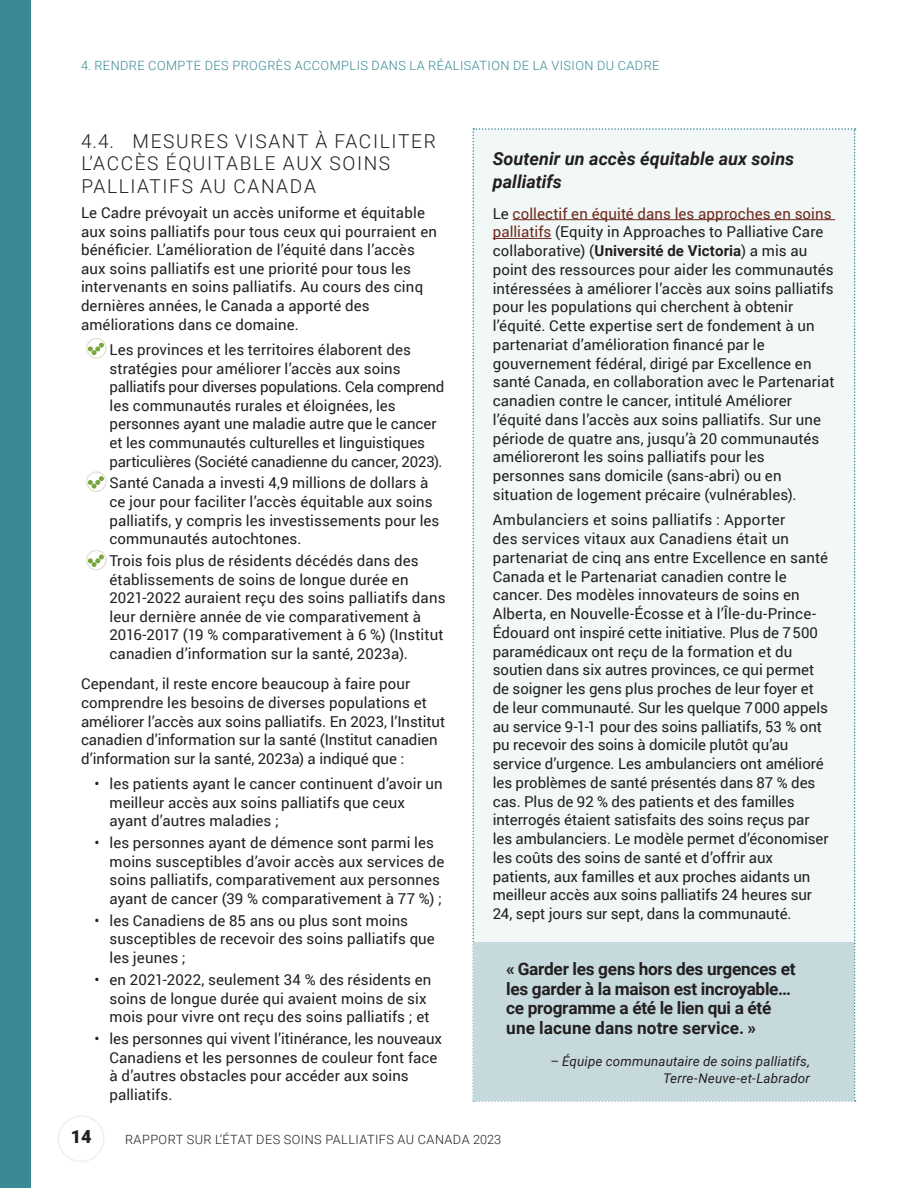
<style>
.page{position:relative;width:918px;height:1188px;background:#fff}
.page>*{position:absolute;margin:0;border:0;box-sizing:border-box;transform-origin:0 0}
.t1{font:300 19.2px/22.2px "Roboto";letter-spacing:.085em;color:#231f20}
.Bullets_Primary{font:italic 700 18px/22.5px "Roboto";color:#231f20}
.t2{font:900 18px "Roboto";color:#231f20}
.Intense_Quote{font:700 17.25px/19.5px "Roboto";letter-spacing:-.015em;color:#231f20}
.Body{font:15px/18.8px "Roboto";letter-spacing:.005em;color:#231f20}
.Bullets_Primary-2{font:15px/18.6px "Roboto";letter-spacing:.005em;color:#231f20}
.Attribution{font:italic 13.35px/16.5px "Roboto";letter-spacing:.01em;color:#231f20;text-align:right}
.t3{font:300 12.75px "Roboto";color:#398a94}
.t4{font:300 12.75px "Roboto";letter-spacing:.035em;color:#231f20}
.s1{color:#6e291b}
.s2{font-weight:700}
</style>
<div class="page">
<div style="left:472px;top:128px;width:384px;height:974px;background:#f2f7f7"></div>
<div style="left:474px;top:942px;width:380px;height:158px;background:#c6d9dd"></div>
<hr style="left:513px;top:219px;width:322px;height:1px;background:#6e291b">
<hr style="left:493px;top:238px;width:58px;height:1px;background:#6e291b">
<div style="left:0;top:0;width:30px;height:1188px;background:#398a94"></div>
<svg style="left:88px;top:555px;width:16px;height:12px"></svg>
<div style="left:86px;top:550px;width:20px;height:20px;border:1px solid #f1f0e8;border-radius:50%"></div>
<svg style="left:88px;top:476px;width:16px;height:13px"></svg>
<div style="left:86px;top:472px;width:20px;height:20px;border:1px solid #f1f0e8;border-radius:50%"></div>
<svg style="left:88px;top:343px;width:16px;height:12px"></svg>
<div style="left:86px;top:338px;width:20px;height:20px;border:1px solid #f1f0e8;border-radius:50%"></div>
<div style="left:58px;top:1115px;width:47px;height:47px;border:2px solid #f1f0e8;border-radius:50%"></div>
<p class="t3" style="left:81px;top:57px;width:32px">4. RENDRE</p>
<p class="t3" style="left:148px;top:57px;width:10px">COMPTE</p>
<p class="t3" style="left:205px;top:57px;width:9px">DES</p>
<p class="t3" style="left:232px;top:57px;width:10px">PROGRÈS</p>
<p class="t3" style="left:295px;top:57px;width:10px">ACCOMPLIS</p>
<p class="t3" style="left:372px;top:57px;width:10px">DANS</p>
<p class="t3" style="left:409px;top:57px;width:27px">LA RÉALISATION</p>
<p class="t3" style="left:513px;top:57px;width:54px">DE LA VISION</p>
<p class="t3" style="left:597px;top:57px;width:39px">DU CADRE</p>
<h3 class="t1" style="left:81px;top:130px;width:356px">4.4. MESURES VISANT À FACILITER<br>L’ACCÈS ÉQUITABLE AUX SOINS<br>PALLIATIFS AU CANADA</h3>
<p class="Body" style="left:81px;top:203px;width:358px">Le Cadre prévoyait un accès uniforme et équitable aux soins palliatifs pour tous ceux qui pourraient en bénéficier. L’amélioration de l’équité dans l’accès aux soins palliatifs est une priorité pour tous les intervenants en soins palliatifs. Au cours des cinq dernières années, le Canada a apporté des améliorations dans ce domaine.</p>
<p class="Bullets_Primary-2" style="left:110px;top:340px;width:336px">Les provinces et les territoires élaborent des stratégies pour améliorer l’accès aux soins palliatifs pour diverses populations. Cela comprend les communautés rurales et éloignées, les personnes ayant une maladie autre que le cancer et les communautés culturelles et linguistiques particulières (Société canadienne du cancer, 2023).</p>
<p class="Bullets_Primary-2" style="left:110px;top:473px;width:331px">Santé Canada a investi 4,9 millions de dollars à ce jour pour faciliter l’accès équitable aux soins palliatifs, y compris les investissements pour les communautés autochtones.</p>
<p class="Bullets_Primary-2" style="left:110px;top:551px;width:338px">Trois fois plus de résidents décédés dans des établissements de soins de longue durée en 2021-2022 auraient reçu des soins palliatifs dans leur dernière année de vie comparativement à 2016-2017 (19 % comparativement à 6 %) (Institut canadien d’information sur la santé, 2023a).</p>
<p class="Body" style="left:81px;top:674px;width:366px">Cependant, il reste encore beaucoup à faire pour comprendre les besoins de diverses populations et améliorer l’accès aux soins palliatifs. En 2023, l’Institut canadien d’information sur la santé (Institut canadien d’information sur la santé, 2023a) a indiqué que :</p>
<p class="Body" style="left:110px;top:774px;width:335px;text-indent:-15px">• les patients ayant le cancer continuent d’avoir un meilleur accès aux soins palliatifs que ceux ayant d’autres maladies ;</p>
<p class="Body" style="left:110px;top:833px;width:336px;text-indent:-15px">• les personnes ayant de démence sont parmi les moins susceptibles d’avoir accès aux services de soins palliatifs, comparativement aux personnes ayant de cancer (39 % comparativement à 77 %) ;</p>
<p class="Body" style="left:110px;top:911px;width:327px;text-indent:-15px">• les Canadiens de 85 ans ou plus sont moins susceptibles de recevoir des soins palliatifs que les jeunes ;</p>
<p class="Body" style="left:110px;top:970px;width:323px;text-indent:-15px">• en 2021-2022, seulement 34 % des résidents en soins de longue durée qui avaient moins de six mois pour vivre ont reçu des soins palliatifs ; et</p>
<p class="Body" style="left:110px;top:1029px;width:334px;text-indent:-15px">• les personnes qui vivent l’itinérance, les nouveaux Canadiens et les personnes de couleur font face à d’autres obstacles pour accéder aux soins palliatifs.</p>
<p class="Bullets_Primary" style="left:493px;top:147px;width:303px">Soutenir un accès équitable aux soins palliatifs</p>
<p class="Body" style="left:493px;top:203px;width:343px">Le <span class="s1">collectif en équité dans les approches en soins palliatifs</span> (Equity in Approaches to Palliative Care collaborative) (<span class="s2">Université de Victoria</span>) a mis au point des ressources pour aider les communautés intéressées à améliorer l’accès aux soins palliatifs pour les populations qui cherchent à obtenir l’équité. Cette expertise sert de fondement à un partenariat d’amélioration financé par le gouvernement fédéral, dirigé par Excellence en santé Canada, en collaboration avec le Partenariat canadien contre le cancer, intitulé Améliorer l’équité dans l’accès aux soins palliatifs. Sur une période de quatre ans, jusqu’à 20 communautés amélioreront les soins palliatifs pour les personnes sans domicile (sans-abri) ou en situation de logement précaire (vulnérables).</p>
<p class="Body" style="left:493px;top:510px;width:337px">Ambulanciers et soins palliatifs : Apporter<br>des services vitaux aux Canadiens était un partenariat de cinq ans entre Excellence en santé Canada et le Partenariat canadien contre le cancer. Des modèles innovateurs de soins en Alberta, en Nouvelle-Écosse et à l’Île-du-Prince-Édouard ont inspiré cette initiative. Plus de 7500 paramédicaux ont reçu de la formation et du soutien dans six autres provinces, ce qui permet de soigner les gens plus proches de leur foyer et de leur communauté. Sur les quelque 7000 appels au service 9-1-1 pour des soins palliatifs, 53 % ont pu recevoir des soins à domicile plutôt qu’au service d’urgence. Les ambulanciers ont amélioré les problèmes de santé présentés dans 87 % des cas. Plus de 92 % des patients et des familles interrogés étaient satisfaits des soins reçus par les ambulanciers. Le modèle permet d’économiser les coûts des soins de santé et d’offrir aux patients, aux familles et aux proches aidants un meilleur accès aux soins palliatifs 24 heures sur 24, sept jours sur sept, dans la communauté.</p>
<p class="Intense_Quote" style="left:506px;top:959px;width:291px">« Garder les gens hors des urgences et les garder à la maison est incroyable… ce programme a été le lien qui a été une lacune dans notre service. »</p>
<p class="Attribution" style="left:550px;top:1053px;width:261px">– Équipe communautaire de soins palliatifs,<br>Terre-Neuve-et-Labrador</p>
<p class="t2" style="left:71px;top:1124px;width:22px">14</p>
<p class="t4" style="left:125px;top:1131px;width:378px">RAPPORT SUR L’ÉTAT DES SOINS PALLIATIFS AU CANADA 2023</p>
</div>
